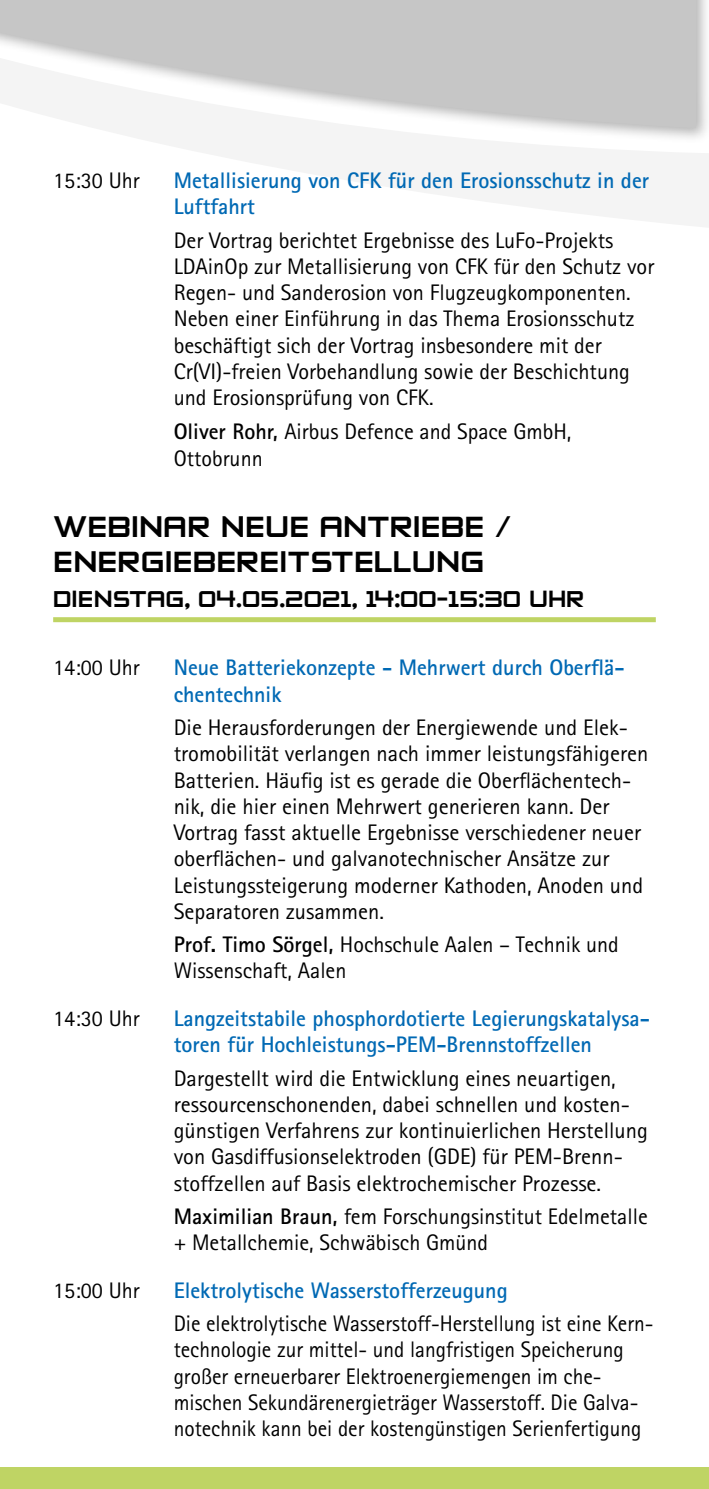
<style>
.page{position:relative;width:709px;height:1489px;background:#fff}
.page>*{position:absolute;margin:0;border:0;box-sizing:border-box;transform-origin:0 0}
.t1{font:35px/35px "Zeroes Two";color:#000}
.t2{font:27.5px "Zeroes Two";color:#000}
.t3{font:22.5px/26.2px "Rotis Sans Serif";color:#000}
.t4{font:22.5px/26.2px "Rotis Sans Serif";color:#000;scale:.95 1}
.t5{font:700 22.5px/26.2px "Rotis Sans Serif";color:#0069b4}
.s1{font-weight:700}
</style>
<div class="page">
<div style="left:0;top:1467px;width:709px;height:21px;background:#bfd464"></div>
<svg style="left:165px;top:144px;width:544px;height:83px;fill:#f4f4f4"></svg>
<svg style="left:639px;top:144px;width:70px;height:77px"></svg>
<div style="left:0;top:0;width:709px;height:144px;background:#f4f4f4"></div>
<svg style="left:0;top:0;width:704px;height:128px;fill:#c6c6c6"></svg>
<div style="left:53px;top:617px;width:603px;height:5px;background:#bfd464"></div>
<p class="t3" style="left:53px;top:167px;width:88px">15:30 Uhr</p>
<p class="t5" style="left:174px;top:167px;width:477px">Metallisierung von CFK für den Erosionsschutz in der<br>Luftfahrt</p>
<p class="t3" style="left:174px;top:227px;width:482px">Der Vortrag berichtet Ergebnisse des LuFo-Projekts LDAinOp zur Metallisierung von CFK für den Schutz vor Regen- und Sanderosion von Flugzeugkomponenten.<br>Neben einer Einführung in das Thema Erosionsschutz beschäftigt sich der Vortrag insbesondere mit der Cr(VI)-freien Vorbehandlung sowie der Beschichtung und Erosionsprüfung von CFK.</p>
<p class="t3" style="left:174px;top:417px;width:399px;line-height:27.5px"><span class="s1">Oliver Rohr,</span> Airbus Defence and Space GmbH,<br>Ottobrunn</p>
<h1 class="t1" style="left:53px;top:509px;width:459px">WEBINAR NEUE ANTRIEBE /<br>ENERGIEBEREITSTELLUNG</h1>
<p class="t2" style="left:53px;top:585px;width:532px">DIENSTAG, 04.05.2021, 14:00-15:30 UHR</p>
<p class="t3" style="left:53px;top:654px;width:88px">14:00 Uhr</p>
<p class="t5" style="left:174px;top:654px;width:452px">Neue Batteriekonzepte - Mehrwert durch Oberflä&shy;chentechnik</p>
<p class="t3" style="left:174px;top:714px;width:476px">Die Herausforderungen der Energiewende und Elek&shy;tromobilität verlangen nach immer leistungsfähigeren Batterien. Häufig ist es gerade die Oberflächentech&shy;nik, die hier einen Mehrwert generieren kann. Der Vortrag fasst aktuelle Ergebnisse verschiedener neuer oberflächen- und galvanotechnischer Ansätze zur Leistungssteigerung moderner Kathoden, Anoden und Separatoren zusammen.</p>
<p class="t3" style="left:174px;top:931px;width:446px"><span class="s1">Prof. Timo Sörgel,</span> Hochschule Aalen – Technik und<br>Wissenschaft, Aalen</p>
<p class="t3" style="left:53px;top:1005px;width:88px">14:30 Uhr</p>
<p class="t5" style="left:174px;top:1004px;width:477px">Langzeitstabile phosphordotierte Legierungskatalysa&shy;toren für Hochleistungs-PEM-Brennstoffzellen</p>
<p class="t3" style="left:174px;top:1064px;width:476px">Dargestellt wird die Entwicklung eines neuartigen, ressourcenschonenden, dabei schnellen und kosten&shy;günstigen Verfahrens zur kontinuierlichen Herstellung von Gasdiffusionselektroden (GDE) für PEM-Brenn&shy;stoffzellen auf Basis elektrochemischer Prozesse.</p>
<p class="t3" style="left:174px;top:1202px;width:475px"><span class="s1">Maximilian Braun,</span> fem Forschungsinstitut Edelmetalle + Metallchemie, Schwäbisch Gmünd</p>
<p class="t3" style="left:53px;top:1276px;width:88px">15:00 Uhr</p>
<p class="t5" style="left:174px;top:1276px;width:335px">Elektrolytische Wasserstofferzeugung</p>
<p class="t4" style="left:174px;top:1310px;width:506px">Die elektrolytische Wasserstoff-Herstellung ist eine Kern&shy;technologie zur mittel- und langfristigen Speicherung großer erneuerbarer Elektroenergiemengen im che&shy;mischen Sekundärenergieträger Wasserstoff. Die Galva&shy;notechnik kann bei der kostengünstigen Serienfertigung</p>
</div>
